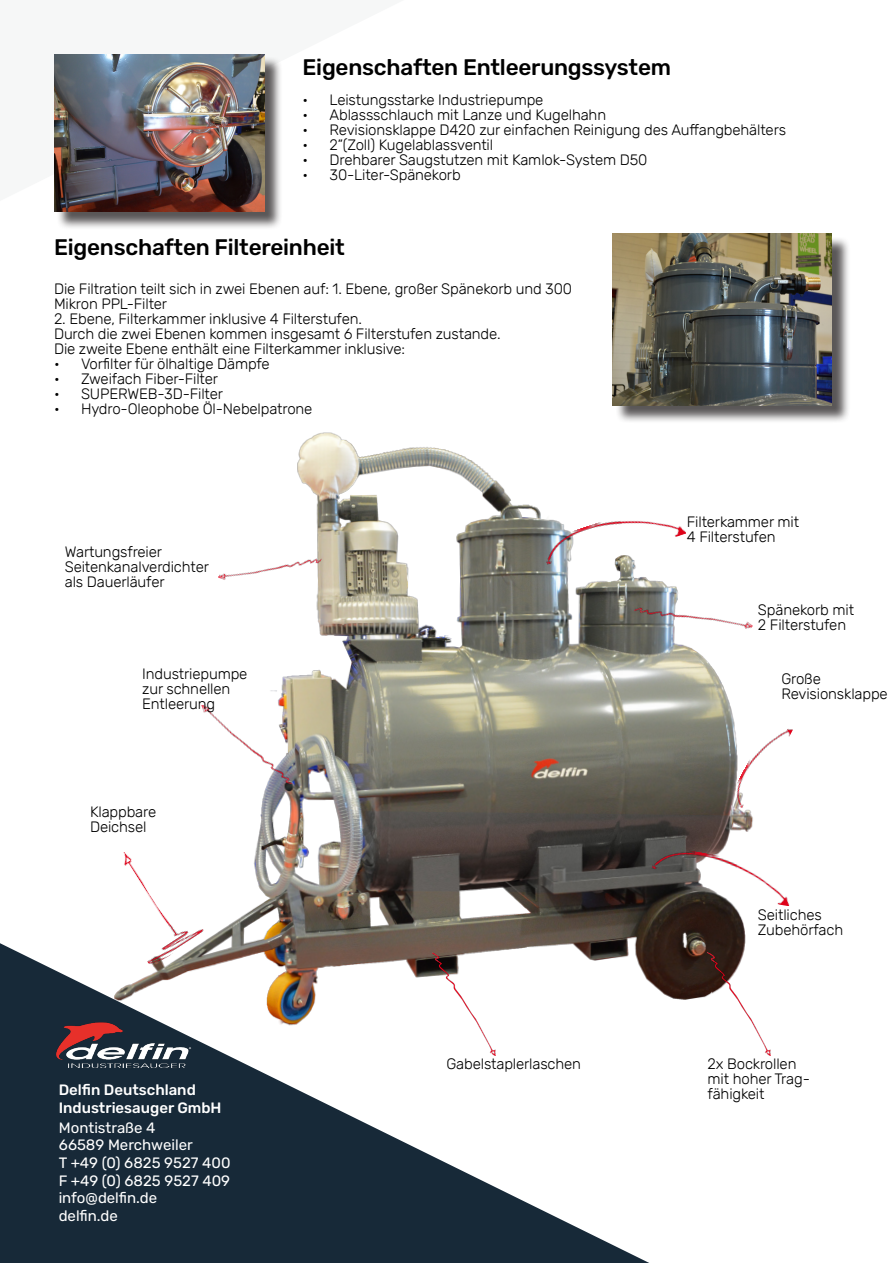
<style>
.page{position:relative;width:893px;height:1263px;background:#fff}
.page>*{position:absolute;margin:0;border:0;box-sizing:border-box;transform-origin:0 0}
.t1{font:500 22.5px "Rubik";letter-spacing:-.01em;color:#000}
.t2{font:300 15px/15px "Rubik";letter-spacing:-.01em;color:#000}
.t3{font:15px "Rubik";color:#fff}
.t4{font:500 15px "Rubik";color:#fff}
</style>
<div class="page">
<svg style="left:0;top:943px;width:649px;height:320px;fill:#172938"></svg>
<div style="left:56px;top:56px;width:227px;height:174px;background:#231f20;opacity:.75"></div>
<img style="left:54px;top:54px;width:210px;height:157px">
<div style="left:615px;top:236px;width:236px;height:188px;background:#231f20;opacity:.75"></div>
<img style="left:613px;top:234px;width:219px;height:171px">
<img style="left:21px;top:432px;width:732px;height:610px">
<img style="left:649px;top:844px;width:141px;height:62px">
<img style="left:539px;top:498px;width:147px;height:79px">
<img style="left:90px;top:838px;width:115px;height:129px">
<img style="left:432px;top:952px;width:63px;height:103px">
<img style="left:708px;top:952px;width:63px;height:103px">
<img style="left:201px;top:686px;width:92px;height:117px">
<img style="left:727px;top:718px;width:66px;height:94px">
<img style="left:634px;top:561px;width:119px;height:114px">
<img style="left:218px;top:526px;width:104px;height:84px">
<img style="left:56px;top:1020px;width:135px;height:51px">
<p class="t1" style="left:303px;top:54px;width:370px">Eigenschaften Entleerungssystem</p>
<p class="t2" style="left:303px;top:93px;width:242px">• Leistungsstarke Industriepumpe</p>
<p class="t2" style="left:303px;top:108px;width:305px">• Ablassschlauch mit Lanze und Kugelhahn</p>
<p class="t2" style="left:303px;top:123px;width:485px">• Revisionsklappe D420 zur einfachen Reinigung des Auffangbehälters</p>
<p class="t2" style="left:303px;top:138px;width:192px">• 2”(Zoll) Kugelablassventil</p>
<p class="t2" style="left:303px;top:153px;width:346px">• Drehbarer Saugstutzen mit Kamlok-System D50</p>
<p class="t2" style="left:303px;top:168px;width:160px">• 30-Liter-Spänekorb</p>
<p class="t1" style="left:54px;top:234px;width:292px">Eigenschaften Filtereinheit</p>
<p class="t2" style="left:54px;top:282px;width:520px">Die Filtration teilt sich in zwei Ebenen auf: 1. Ebene, großer Spänekorb und 300<br>Mikron PPL-Filter</p>
<p class="t2" style="left:54px;top:312px;width:309px">2. Ebene, Filterkammer inklusive 4 Filterstufen.</p>
<p class="t2" style="left:54px;top:327px;width:448px">Durch die zwei Ebenen kommen insgesamt 6 Filterstufen zustande.</p>
<p class="t2" style="left:54px;top:342px;width:353px">Die zweite Ebene enthält eine Filterkammer inklusive:</p>
<p class="t2" style="left:54px;top:357px;width:217px">• Vorfilter für ölhaltige Dämpfe</p>
<p class="t2" style="left:54px;top:372px;width:166px">• Zweifach Fiber-Filter</p>
<p class="t2" style="left:54px;top:387px;width:171px">• SUPERWEB-3D-Filter</p>
<p class="t2" style="left:54px;top:402px;width:260px">• Hydro-Oleophobe Öl-Nebelpatrone</p>
<p class="t2" style="left:65px;top:544px;width:146px">Wartungsfreier<br>Seitenkanalverdichter</p>
<p class="t2" style="left:65px;top:574px;width:101px">als Dauerläufer</p>
<p class="t2" style="left:142px;top:667px;width:107px">Industriepumpe zur schnellen<br>Entleerung</p>
<p class="t2" style="left:90px;top:805px;width:68px">Klappbare<br>Deichsel</p>
<p class="t4" style="left:59px;top:1081px;width:139px">Delfin Deutschland</p>
<p class="t4" style="left:59px;top:1099px;width:164px">Industriesauger GmbH</p>
<p class="t3" style="left:59px;top:1120px;width:98px">Montistraße 4</p>
<p class="t3" style="left:59px;top:1136px;width:135px">66589 Merchweiler</p>
<p class="t3" style="left:59px;top:1154px;width:173px">T +49 (0) 6825 9527 400</p>
<p class="t3" style="left:59px;top:1172px;width:173px">F +49 (0) 6825 9527 409</p>
<p class="t3" style="left:59px;top:1189px;width:100px">info@delfin.de</p>
<p class="t3" style="left:59px;top:1207px;width:61px">delfin.de</p>
<p class="t2" style="left:446px;top:1057px;width:136px">Gabelstaplerlaschen</p>
<p class="t2" style="left:687px;top:515px;width:114px">Filterkammer mit<br>4 Filterstufen</p>
<p class="t2" style="left:758px;top:602px;width:98px">Spänekorb mit</p>
<p class="t2" style="left:758px;top:617px;width:90px">2 Filterstufen</p>
<p class="t2" style="left:781px;top:672px;width:108px">Große<br>Revisionsklappe</p>
<p class="t2" style="left:758px;top:908px;width:87px">Seitliches<br>Zubehörfach</p>
<p class="t2" style="left:708px;top:1057px;width:104px">2x Bockrollen mit hoher Trag&shy;fähigkeit</p>
</div>
